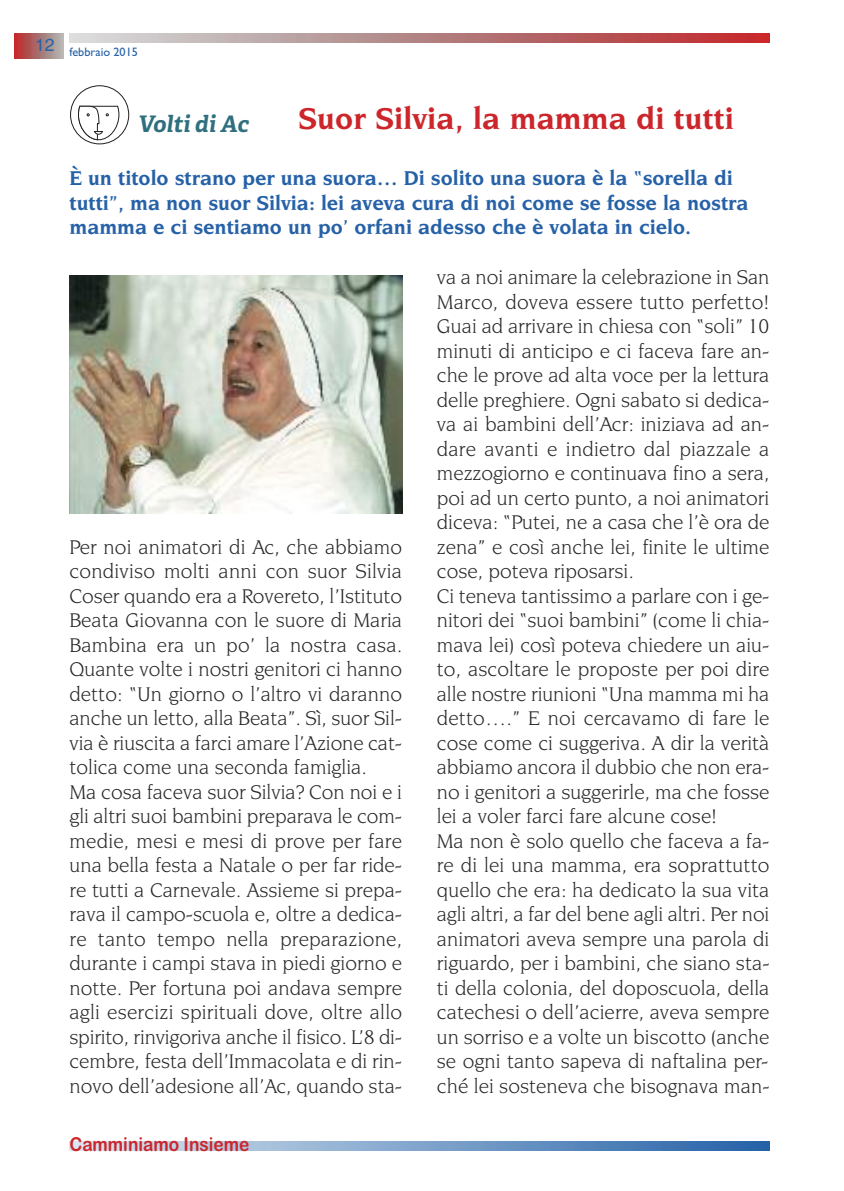
<style>
.page{position:relative;width:844px;height:1191px;background:#fff}
.page>*{position:absolute;margin:0;border:0;box-sizing:border-box;transform-origin:0 0}
.t1{font:700 31.5px "Novarese IT Cby BT";letter-spacing:.005em;color:#cc262b}
.t2{font:italic 700 22.75px "Adelle";color:#30707e}
.t3{font:21px/24.5px "Novarese IT Cby BT";color:#272627}
.t4{font:700 21px/24.5px "Novarese IT Cby BT";color:#2661a7}
.t5{font:19.25px "Arial Rounded MT Bold";color:#cc262b;scale:.9 1}
.t6{font:12.25px "Gill Sans";color:#2661a7}
</style>
<div class="page">
<img style="left:15px;top:34px;width:48px;height:25px">
<img style="left:69px;top:34px;width:700px;height:9px">
<img style="left:69px;top:1142px;width:700px;height:8px">
<div style="left:70px;top:85px;width:59px;height:59px;border:1px solid #231f20;border-radius:50%"></div>
<svg style="left:78px;top:105px;width:42px;height:35px"></svg>
<img style="left:69px;top:275px;width:333px;height:238px">
<p class="t6" style="left:35px;top:45px;width:104px"><sup>12</sup> febbraio 2015</p>
<p class="t2" style="left:138px;top:115px;width:112px">Volti di Ac</p>
<h1 class="t1" style="left:298px;top:106px;width:437px">Suor Silvia, la mamma di tutti</h1>
<p class="t4" style="left:69px;top:167px;width:680px">È un titolo strano per una suora… Di solito una suora è la “sorella di tutti”, ma non suor Silvia: lei aveva cura di noi come se fosse la nostra mamma e ci sentiamo un po’ orfani adesso che è volata in cielo.</p>
<p class="t3" style="left:69px;top:535px;width:334px">Per noi animatori di Ac, che abbiamo condiviso molti anni con suor Silvia Coser quando era a Rovereto, l’Istituto Beata Giovanna con le suore di Maria Bambina era un po’ la nostra casa.<br>Quante volte i nostri genitori ci hanno detto: “Un giorno o l’altro vi daranno anche un letto, alla Beata”. Sì, suor Sil&shy;via è riuscita a farci amare l’Azione cat&shy;tolica come una seconda famiglia.<br>Ma cosa faceva suor Silvia? Con noi e i gli altri suoi bambini preparava le com&shy;medie, mesi e mesi di prove per fare una bella festa a Natale o per far ride&shy;re tutti a Carnevale. Assieme si prepa&shy;rava il campo-scuola e, oltre a dedica&shy;re tanto tempo nella preparazione, durante i campi stava in piedi giorno e notte. Per fortuna poi andava sempre agli esercizi spirituali dove, oltre allo spirito, rinvigoriva anche il fisico. L’8 di&shy;cembre, festa dell’Immacolata e di rin&shy;novo dell’adesione all’Ac, quando sta-</p>
<p class="t5" style="left:69px;top:1133px;width:201px">Camminiamo Insieme</p>
<p class="t3" style="left:436px;top:266px;width:334px">va a noi animare la celebrazione in San Marco, doveva essere tutto perfetto!<br>Guai ad arrivare in chiesa con “soli” 10 minuti di anticipo e ci faceva fare an&shy;che le prove ad alta voce per la lettura delle preghiere. Ogni sabato si dedica&shy;va ai bambini dell’Acr: iniziava ad an&shy;dare avanti e indietro dal piazzale a mezzogiorno e continuava fino a sera, poi ad un certo punto, a noi animatori diceva: “Putei, ne a casa che l’è ora de zena” e così anche lei, finite le ultime cose, poteva riposarsi.<br>Ci teneva tantissimo a parlare con i ge&shy;nitori dei “suoi bambini” (come li chia&shy;mava lei) così poteva chiedere un aiu&shy;to, ascoltare le proposte per poi dire alle nostre riunioni “Una mamma mi ha detto….” E noi cercavamo di fare le cose come ci suggeriva. A dir la verità abbiamo ancora il dubbio che non era&shy;no i genitori a suggerirle, ma che fosse lei a voler farci fare alcune cose!<br>Ma non è solo quello che faceva a fa&shy;re di lei una mamma, era soprattutto quello che era: ha dedicato la sua vita agli altri, a far del bene agli altri. Per noi animatori aveva sempre una parola di riguardo, per i bambini, che siano sta&shy;ti della colonia, del doposcuola, della catechesi o dell’acierre, aveva sempre un sorriso e a volte un biscotto (anche se ogni tanto sapeva di naftalina per&shy;ché lei sosteneva che bisognava man-</p>
</div>
